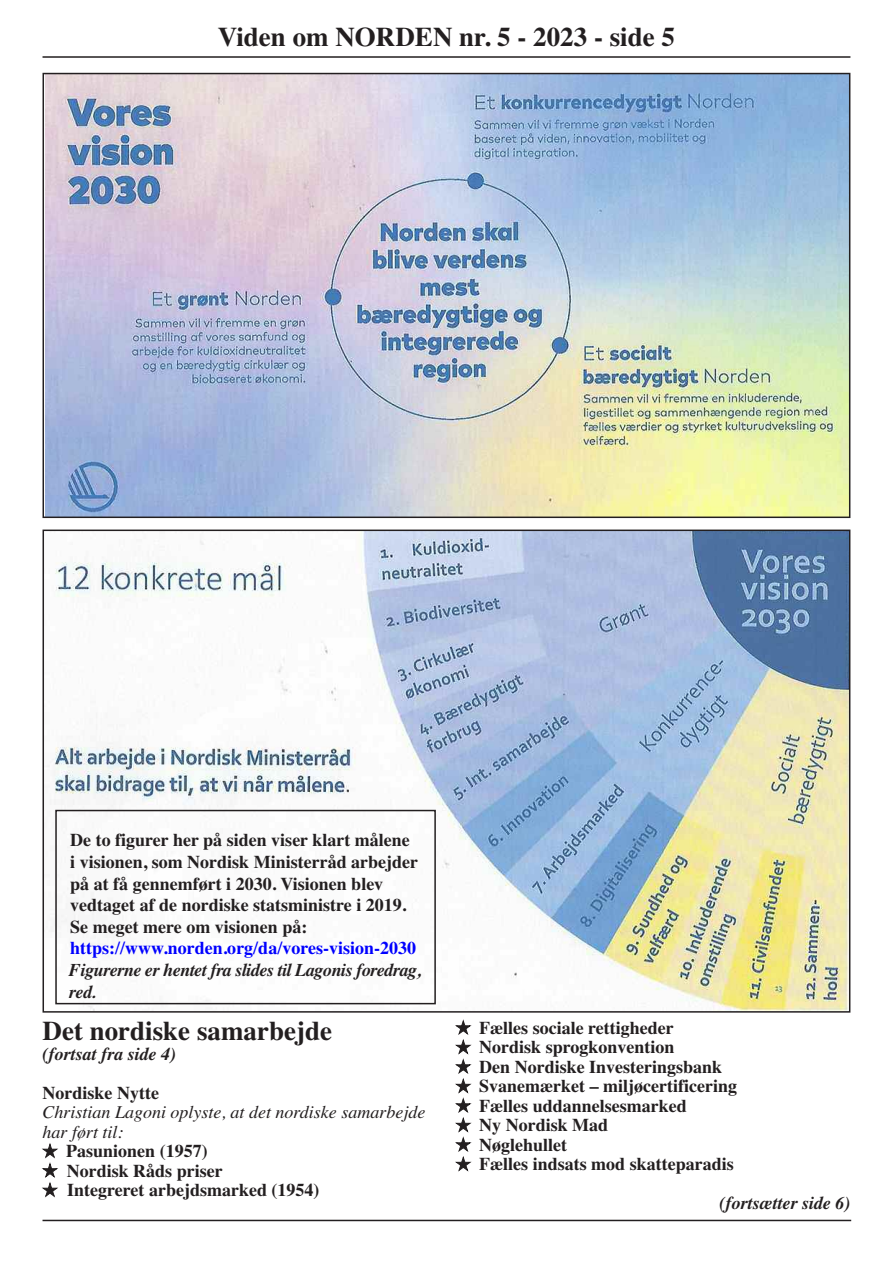
<style>
.page{position:relative;width:893px;height:1263px;background:#fff}
.page>*{position:absolute;margin:0;border:0;box-sizing:border-box;transform-origin:0 0}
.t1{font:700 27px "Times";color:#231f20}
.t2{font:700 18px/21.6px "Times";color:#231f20}
.t3{font:italic 18px/19.5px "Times";color:#231f20}
.t4{font:italic 700 18px/21.6px "Times";letter-spacing:-.025em;color:#231f20}
.t5{font:700 18px "Times";color:#00f}
.t6{font:italic 700 18px "Times";color:#231f20}
.s1{font-style:italic}
</style>
<div class="page">
<hr style="left:43px;top:56px;width:807px;height:2px;background:#231f20">
<hr style="left:43px;top:1220px;width:808px;height:1px;background:#231f20">
<img style="left:46px;top:76px;width:801px;height:439px">
<div style="left:43px;top:73px;width:807px;height:445px;border:2px solid #231f20"></div>
<img style="left:47px;top:533px;width:800px;height:477px">
<div style="left:55px;top:810px;width:381px;height:194px;border:2px solid #231f20"></div>
<h1 class="t1" style="left:218px;top:21px;width:459px">Viden om NORDEN nr. 5 - 2023 - side 5</h1>
<p class="t2" style="left:70px;top:829px;width:349px">De to figurer her på siden viser klart målene i visionen, som Nordisk Ministerråd arbejder på at få gennemført i 2030. Visionen blev vedtaget af de nordiske statsministre i 2019.<br>Se meget mere om visionen på:</p>
<p class="t5" style="left:70px;top:938px;width:347px">https://www.norden.org/da/vores-vision-2030</p>
<p class="t4" style="left:69px;top:959px;width:354px">Figurerne er hentet fra slides til Lagonis foredrag, red.</p>
<h1 class="t1" style="left:43px;top:1015px;width:291px">Det nordiske samarbejde</h1>
<p class="t6" style="left:43px;top:1043px;width:135px">(fortsat fra side 4)</p>
<p class="t2" style="left:43px;top:1082px;width:118px">Nordiske Nytte</p>
<p class="t3" style="left:43px;top:1102px;width:384px">Christian Lagoni oplyste, at det nordiske samarbejde har ført til:</p>
<p class="t2" style="left:43px;top:1140px;width:167px">★ Pasunionen (1957)</p>
<p class="t2" style="left:43px;top:1160px;width:182px">★ Nordisk Råds priser</p>
<p class="t2" style="left:43px;top:1179px;width:278px">★ Integreret arbejdsmarked (1954)</p>
<p class="t2" style="left:456px;top:1017px;width:219px">★ Fælles sociale rettigheder</p>
<p class="t2" style="left:456px;top:1036px;width:220px">★ Nordisk sprogkonvention</p>
<p class="t2" style="left:456px;top:1056px;width:268px">★ Den Nordiske Investeringsbank</p>
<p class="t2" style="left:456px;top:1075px;width:283px">★ Svanemærket – miljøcertificering</p>
<p class="t2" style="left:456px;top:1095px;width:232px">★ Fælles uddannelsesmarked</p>
<p class="t2" style="left:456px;top:1114px;width:154px">★ Ny Nordisk Mad</p>
<p class="t2" style="left:456px;top:1134px;width:113px">★ Nøglehullet</p>
<p class="t2" style="left:719px;top:1144px;width:132px;line-height:39px;text-indent:-264px">★ Fælles indsats mod skatteparadis<br><span class="s1">(fortsætter side 6)</span></p>
</div>
